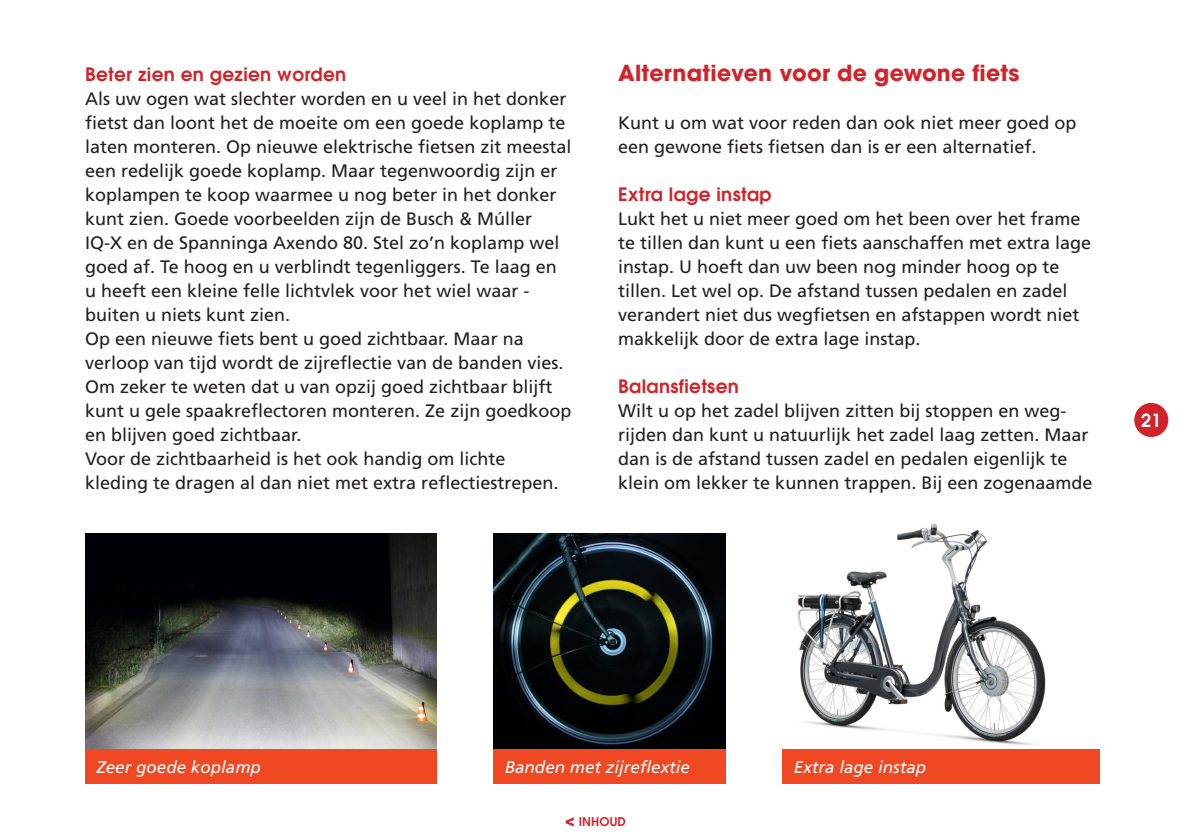
<style>
.page{position:relative;width:1191px;height:840px;background:#fff}
.page>*{position:absolute;margin:0;border:0;box-sizing:border-box;transform-origin:0 0}
.Paragraaf_kop{font:700 22px "Avant Garde";letter-spacing:.01em;color:#d1232a}
.Subparagraaf_kop{font:600 18.4px "Avant Garde";letter-spacing:.02em;color:#d1232a}
.Broodtekst{font:18px/24px "Frutiger LT Std";color:#231f20}
.t1{font:600 18px "Avant Garde";color:#fff}
.Bijschrift{font:italic 17px "Frutiger LT Std";color:#fff}
.t2{font:600 12px "Avant Garde";letter-spacing:.01em;color:#d1232a}
.s1{font-weight:700;font-size:16px}
</style>
<div class="page">
<div style="left:1134px;top:403px;width:34px;height:34px;background:#d1232a;border-radius:50%"></div>
<img style="left:797px;top:523px;width:249px;height:221px">
<img style="left:85px;top:533px;width:352px;height:215px">
<img style="left:493px;top:533px;width:233px;height:215px">
<div style="left:85px;top:748px;width:352px;height:34px;background:#f04822"></div>
<div style="left:493px;top:748px;width:233px;height:34px;background:#f04822"></div>
<div style="left:782px;top:748px;width:318px;height:34px;background:#f04822"></div>
<p class="Subparagraaf_kop" style="left:85px;top:62px;width:263px">Beter zien en gezien worden</p>
<p class="Broodtekst" style="left:85px;top:87px;width:488px">Als uw ogen wat slechter worden en u veel in het donker fietst dan loont het de moeite om een goede koplamp te laten monteren. Op nieuwe elektrische fietsen zit meestal een redelijk goede koplamp. Maar tegenwoordig zijn er koplampen te koop waarmee u nog beter in het donker kunt zien. Goede voorbeelden zijn de Busch &amp; Múller IQ-X en de Spanninga Axendo 80. Stel zo’n koplamp wel goed af. Te hoog en u verblindt tegenliggers. Te laag en u heeft een kleine felle lichtvlek voor het wiel waar - buiten u niets kunt zien.</p>
<p class="Broodtekst" style="left:85px;top:327px;width:488px">Op een nieuwe fiets bent u goed zichtbaar. Maar na verloop van tijd wordt de zijreflectie van de banden vies.<br>Om zeker te weten dat u van opzij goed zichtbaar blijft kunt u gele spaakreflectoren monteren. Ze zijn goedkoop en blijven goed zichtbaar.</p>
<p class="Broodtekst" style="left:85px;top:447px;width:475px">Voor de zichtbaarheid is het ook handig om lichte kleding te dragen al dan niet met extra reflectiestrepen.</p>
<p class="Paragraaf_kop" style="left:618px;top:58px;width:403px">Alternatieven voor de gewone fiets</p>
<p class="Broodtekst" style="left:618px;top:111px;width:460px">Kunt u om wat voor reden dan ook niet meer goed op een gewone fiets fietsen dan is er een alternatief.</p>
<p class="Subparagraaf_kop" style="left:618px;top:182px;width:155px">Extra lage instap</p>
<p class="Broodtekst" style="left:618px;top:207px;width:474px">Lukt het u niet meer goed om het been over het frame te tillen dan kunt u een fiets aanschaffen met extra lage instap. U hoeft dan uw been nog minder hoog op te tillen. Let wel op. De afstand tussen pedalen en zadel verandert niet dus wegfietsen en afstappen wordt niet makkelijk door de extra lage instap.</p>
<p class="Subparagraaf_kop" style="left:618px;top:374px;width:122px">Balansfietsen</p>
<p class="Broodtekst" style="left:618px;top:399px;width:476px">Wilt u op het zadel blijven zitten bij stoppen en weg&shy;rijden dan kunt u natuurlijk het zadel laag zetten. Maar dan is de afstand tussen zadel en pedalen eigenlijk te klein om lekker te kunnen trappen. Bij een zogenaamde</p>
<p class="t1" style="left:1141px;top:408px;width:22px">21</p>
<p class="Bijschrift" style="left:96px;top:756px;width:166px">Zeer goede koplamp</p>
<p class="Bijschrift" style="left:505px;top:756px;width:187px">Banden met zijreflextie</p>
<p class="Bijschrift" style="left:794px;top:756px;width:134px">Extra lage instap</p>
<p class="t2" style="left:565px;top:812px;width:62px"><span class="s1">&lt;</span> INHOUD</p>
</div>
